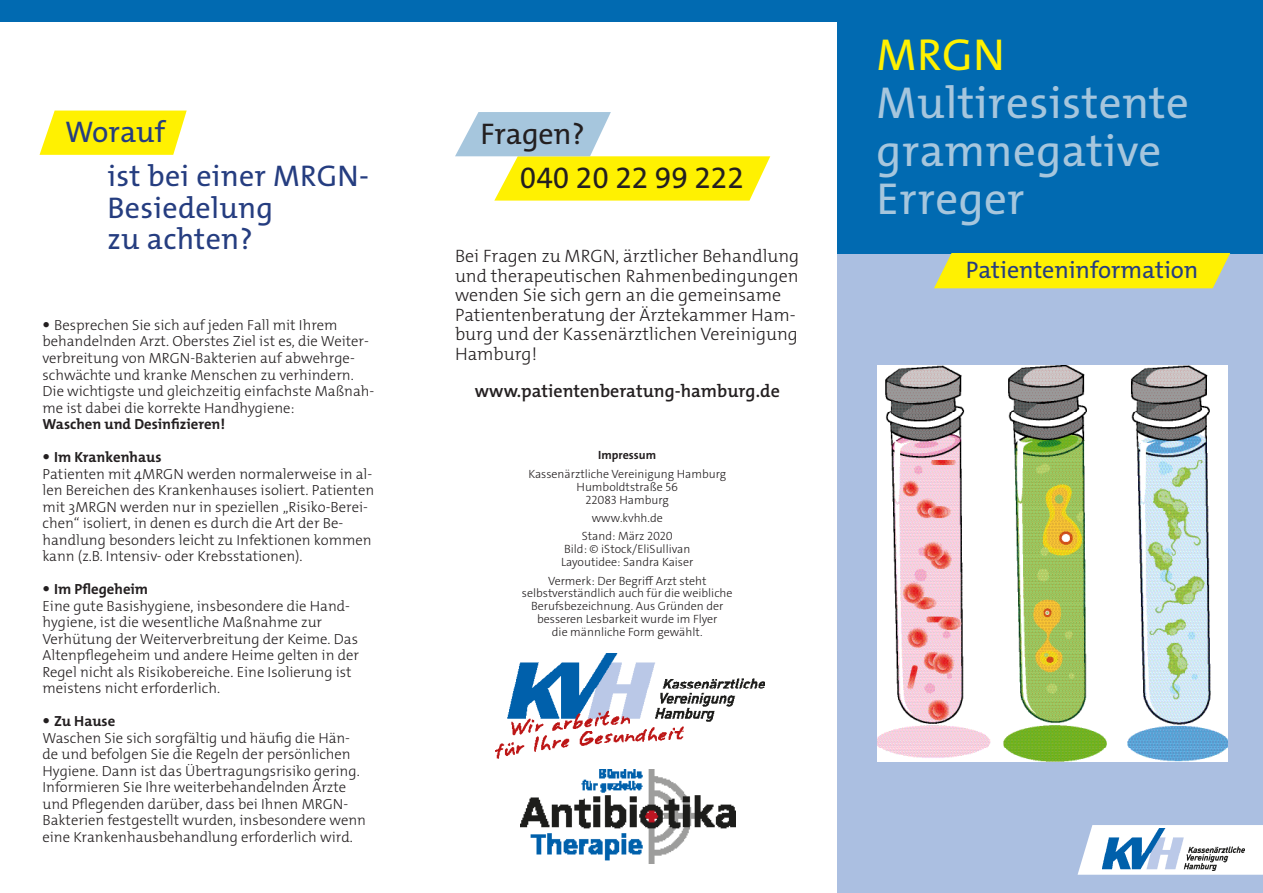
<style>
.page{position:relative;width:1263px;height:893px;background:#fff}
.page>*{position:absolute;margin:0;border:0;box-sizing:border-box;transform-origin:0 0}
.t1{font:45px/48px "The Mix Os F";letter-spacing:.01em;color:#a6c6dd}
.t2{font:45px "The Mix Os F";color:#fff101}
.t3{font:30px/31.5px "The Mix Os F";letter-spacing:.01em;color:#253d80}
.t4{font:30px "The Mix Os F";color:#231f20}
.t5{font:24px "The Mix Os F";color:#253d80}
.t6{font:300 18px/19.5px "The Mix Os F";color:#231f20}
.t7{font:600 18px "The Mix Os F";color:#231f20}
.t8{font:300 14.7px/16.5px "The Mix Os F";color:#231f20}
.t9{font:700 14.7px "The Mix Os F";color:#231f20}
.t10{font:300 12px/12.8px "The Sans C4 s";color:#231f20;text-align:center}
.t11{font:700 12px "The Sans C4 s";color:#231f20}
.s1{font-weight:700;font-size:18px}
.s2{font-weight:700}
</style>
<div class="page">
<div style="left:838px;top:253px;width:425px;height:640px;background:#abbfe1"></div>
<img style="left:877px;top:365px;width:350px;height:396px">
<svg style="left:1077px;top:825px;width:186px;height:50px;background:#f3f5fa"></svg>
<img style="left:1102px;top:829px;width:143px;height:41px">
<div style="left:838px;top:0;width:425px;height:253px;background:#016ab1"></div>
<div style="left:0;top:0;width:842px;height:21px;background:#016ab1"></div>
<div style="left:934px;top:253px;width:296px;height:35px;background:#fff101"></div>
<svg style="left:40px;top:111px;width:147px;height:44px;background:#fff21a"></svg>
<svg style="left:455px;top:112px;width:315px;height:89px"></svg>
<img style="left:521px;top:770px;width:214px;height:93px">
<img style="left:495px;top:654px;width:270px;height:104px">
<h2 class="t3" style="left:65px;top:116px;width:102px">Worauf</h2>
<h2 class="t3" style="left:108px;top:161px;width:263px">ist bei einer MRGN-<br>Besiedelung<br>zu achten?</h2>
<p class="t8" style="left:43px;top:317px;width:333px"><span class="s1">•</span> Besprechen Sie sich auf jeden Fall mit Ihrem behandelnden Arzt. Oberstes Ziel ist es, die Weiter&shy;verbreitung von MRGN-Bakterien auf abwehrge&shy;schwächte und kranke Menschen zu verhindern.<br>Die wichtigste und gleichzeitig einfachste Maßnah&shy;me ist dabei die korrekte Handhygiene:</p>
<p class="t9" style="left:43px;top:415px;width:184px">Waschen und Desinfizieren!</p>
<p class="t8" style="left:43px;top:449px;width:333px"><span class="s1">•</span> <span class="s2">Im Krankenhaus<br></span>Patienten mit 4MRGN werden normalerweise in al&shy;len Bereichen des Krankenhauses isoliert. Patienten mit 3MRGN werden nur in speziellen „Risiko-Berei&shy;chen“ isoliert, in denen es durch die Art der Be&shy;handlung besonders leicht zu Infektionen kommen kann (z.B. Intensiv- oder Krebsstationen).</p>
<p class="t8" style="left:43px;top:581px;width:318px"><span class="s1">•</span> <span class="s2">Im Pflegeheim<br></span>Eine gute Basishygiene, insbesondere die Hand&shy;hygiene, ist die wesentliche Maßnahme zur Verhütung der Weiterverbreitung der Keime. Das Altenpflegeheim und andere Heime gelten in der Regel nicht als Risikobereiche. Eine Isolierung ist meistens nicht erforderlich.</p>
<p class="t8" style="left:43px;top:713px;width:325px"><span class="s1">•</span> <span class="s2">Zu Hause<br></span>Waschen Sie sich sorgfältig und häufig die Hän&shy;de und befolgen Sie die Regeln der persönlichen Hygiene. Dann ist das Übertragungsrisiko gering.<br>Informieren Sie Ihre weiterbehandelnden Ärzte und Pflegenden darüber, dass bei Ihnen MRGN-Bakterien festgestellt wurden, insbesondere wenn eine Krankenhausbehandlung erforderlich wird.</p>
<h2 class="t4" style="left:480px;top:114px;width:106px">Fragen?</h2>
<h2 class="t4" style="left:520px;top:158px;width:226px">040 20 22 99 222</h2>
<p class="t6" style="left:455px;top:247px;width:346px">Bei Fragen zu MRGN, ärztlicher Behandlung und therapeutischen Rahmenbedingungen wenden Sie sich gern an die gemeinsame Patientenberatung der Ärztekammer Ham&shy;burg und der Kassenärztlichen Vereinigung Hamburg!</p>
<p class="t7" style="left:475px;top:380px;width:307px">www.patientenberatung-hamburg.de</p>
<p class="t11" style="left:598px;top:448px;width:59px">Impressum</p>
<p class="t10" style="left:528px;top:468px;width:199px">Kassenärztliche Vereinigung Hamburg<br>Humboldtstraße 56<br>22083 Hamburg</p>
<p class="t10" style="left:582px;top:508px;width:93px;line-height:18.8px">www.kvhh.de<br>Stand: März 2020</p>
<p class="t10" style="left:561px;top:543px;width:134px;text-align:left">Bild: © iStock/EliSullivan<br>Layoutidee: Sandra Kaiser</p>
<p class="t10" style="left:522px;top:574px;width:212px">Vermerk: Der Begriff Arzt steht selbstverständlich auch für die weibliche Berufsbezeichnung. Aus Gründen der besseren Lesbarkeit wurde im Flyer<br>die männliche Form gewählt.</p>
<h1 class="t2" style="left:877px;top:26px;width:130px">MRGN</h1>
<h1 class="t1" style="left:877px;top:79px;width:314px">Multiresistente gramnegative<br>Erreger</h1>
<h3 class="t5" style="left:966px;top:255px;width:234px">Patienteninformation</h3>
</div>
